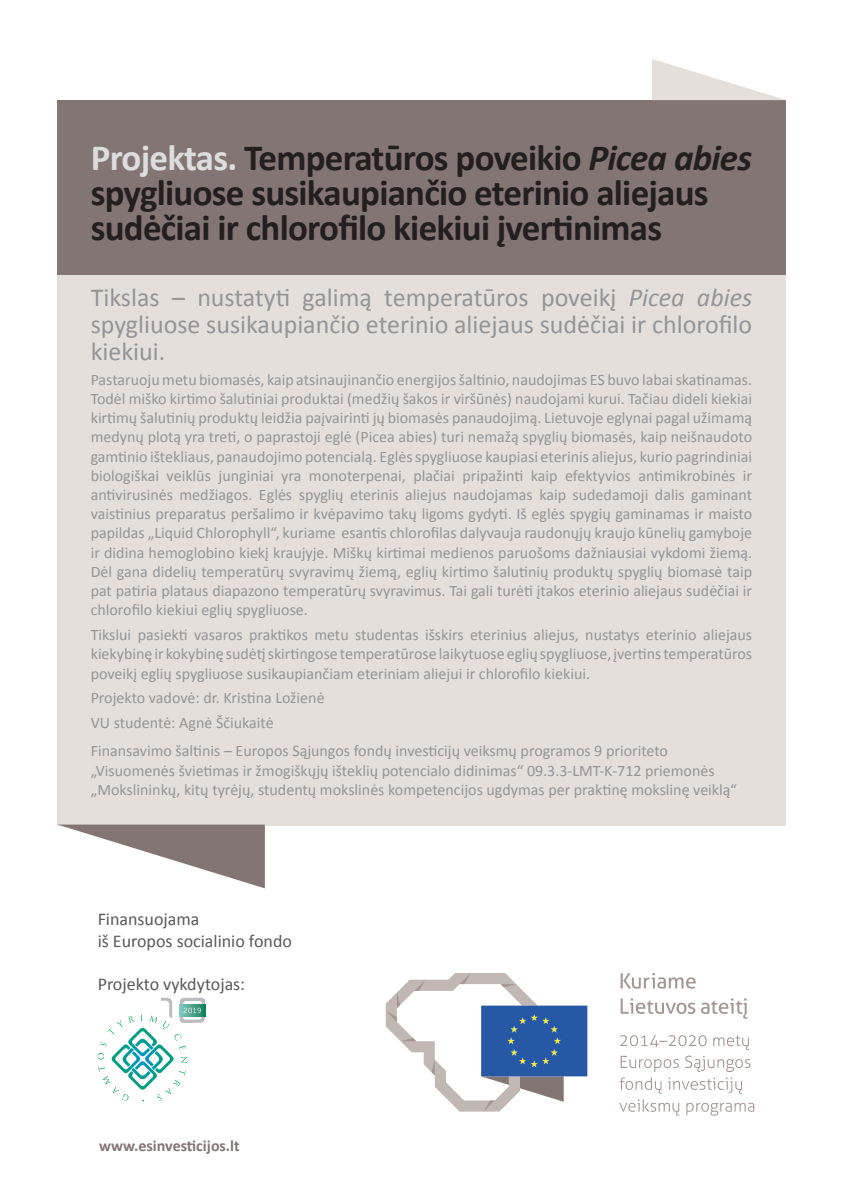
<style>
.page{position:relative;width:842px;height:1191px;background:#fff}
.page>*{position:absolute;margin:0;border:0;box-sizing:border-box;transform-origin:0 0}
.t1{font:700 37px/35px "Calibri";letter-spacing:-.02em;color:#231f20}
.t2{font:26px/27px "Calibri";color:#939598;text-align:justify}
.t3{font:18px/21.6px "Calibri";color:#595959}
.t4{font:16px/19.2px "Calibri";color:#939598;text-align:justify}
.t5{font:700 16px "Calibri";color:#837573}
.s1{color:#dcdddf}
.s2{font-style:italic}
</style>
<div class="page">
<div style="left:57px;top:272px;width:729px;height:554px;background:#e4dfdb"></div>
<div style="left:57px;top:100px;width:729px;height:174px;background:#837573"></div>
<svg style="left:58px;top:824px;width:207px;height:64px"></svg>
<svg style="left:652px;top:59px;width:133px;height:41px"></svg>
<svg style="left:386px;top:973px;width:201px;height:138px"></svg>
<svg style="left:619px;top:973px;width:135px;height:142px"></svg>
<div style="left:179px;top:1004px;width:27px;height:12px;background:#098159"></div>
<svg style="left:98px;top:997px;width:107px;height:104px"></svg>
<h1 class="t1" style="left:91px;top:140px;width:663px"><span class="s1">Projektas.</span> Temperatūros poveikio <span class="s2">Picea abies </span>spygliuose susikaupiančio eterinio aliejaus sudėčiai ir chlorofilo kiekiui įvertinimas</h1>
<h2 class="t2" style="left:91px;top:284px;width:663px">Tikslas – nustatyti galimą temperatūros poveikį <span class="s2">Picea abies </span>spygliuose susikaupiančio eterinio aliejaus sudėčiai ir chlorofilo kiekiui.</h2>
<p class="t4" style="left:91px;top:370px;width:663px">Pastaruoju metu biomasės, kaip atsinaujinančio energijos šaltinio, naudojimas ES buvo labai skatinamas.<br>Todėl miško kirtimo šalutiniai produktai (medžių šakos ir viršūnės) naudojami kurui. Tačiau dideli kiekiai kirtimų šalutinių produktų leidžia paįvairinti jų biomasės panaudojimą. Lietuvoje eglynai pagal užimamą medynų plotą yra treti, o paprastoji eglė (Picea abies) turi nemažą spyglių biomasės, kaip neišnaudoto gamtinio ištekliaus, panaudojimo potencialą. Eglės spygliuose kaupiasi eterinis aliejus, kurio pagrindiniai biologiškai veiklūs junginiai yra monoterpenai, plačiai pripažinti kaip efektyvios antimikrobinės ir antivirusinės medžiagos. Eglės spyglių eterinis aliejus naudojamas kaip sudedamoji dalis gaminant vaistinius preparatus peršalimo ir kvėpavimo takų ligoms gydyti. Iš eglės spygių gaminamas ir maisto papildas „Liquid Chlorophyll“, kuriame esantis chlorofilas dalyvauja raudonųjų kraujo kūnelių gamyboje ir didina hemoglobino kiekį kraujyje. Miškų kirtimai medienos paruošoms dažniausiai vykdomi žiemą.<br>Dėl gana didelių temperatūrų svyravimų žiemą, eglių kirtimo šalutinių produktų spyglių biomasė taip pat patiria plataus diapazono temperatūrų svyravimus. Tai gali turėti įtakos eterinio aliejaus sudėčiai ir chlorofilo kiekiui eglių spygliuose.</p>
<p class="t4" style="left:91px;top:625px;width:663px">Tikslui pasiekti vasaros praktikos metu studentas išskirs eterinius aliejus, nustatys eterinio aliejaus kiekybinę ir kokybinę sudėtį skirtingose temperatūrose laikytuose eglių spygliuose, įvertins temperatūros poveikį eglių spygliuose susikaupiančiam eteriniam aliejui ir chlorofilo kiekiui.</p>
<p class="t4" style="left:91px;top:685px;width:235px;line-height:24.9px">Projekto vadovė: dr. Kristina Ložienė<br>VU studentė: Agnė Ščiukaitė</p>
<p class="t4" style="left:91px;top:741px;width:648px;text-align:left">Finansavimo šaltinis – Europos Sąjungos fondų investicijų veiksmų programos 9 prioriteto „Visuomenės švietimas ir žmogiškųjų išteklių potencialo didinimas“ 09.3.3-LMT-K-712 priemonės „Mokslininkų, kitų tyrėjų, studentų mokslinės kompetencijos ugdymas per praktinę mokslinę veiklą“</p>
<p class="t3" style="left:98px;top:908px;width:196px">Finansuojama<br>iš Europos socialinio fondo</p>
<p class="t3" style="left:98px;top:973px;width:149px">Projekto vykdytojas:</p>
<p class="t5" style="left:99px;top:1136px;width:142px">www.esinvesticijos.lt</p>
</div>
